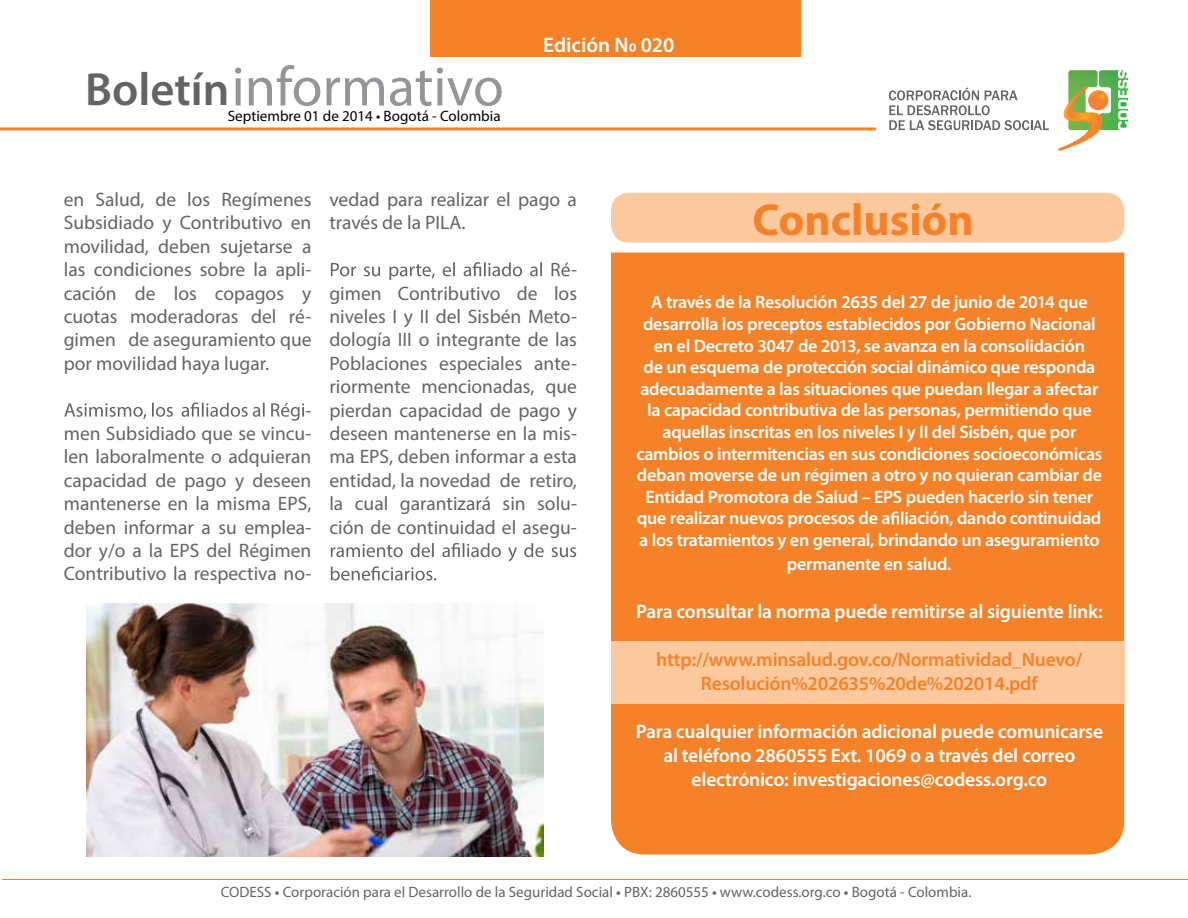
<style>
.page{position:relative;width:1188px;height:918px;background:#fff}
.page>*{position:absolute;margin:0;border:0;box-sizing:border-box;transform-origin:0 0}
.t1{font:56.25px "Myriad Pro";color:#939598}
.t2{font:600 46.65px "Myriad Pro";color:#626466}
.t3{font:700 45px "Myriad Pro";color:#f58228}
.t4{font:600 21px "Myriad Pro";color:#fff}
.t5{font:19.5px/23.4px "Myriad Pro";color:#626466;text-align:justify}
.t6{font:600 19.5px/24px "Myriad Pro";letter-spacing:-.01em;color:#fff;text-align:center}
.t7{font:600 19.5px/24px "Myriad Pro";letter-spacing:-.01em;color:#f58228;text-align:center}
.t8{font:600 18px/21.6px "Myriad Pro";letter-spacing:-.015em;color:#fff;text-align:center}
.t9{font:15px "Myriad Pro";color:#626466}
.t10{font:15px "Myriad Pro";color:#000}
.s1{font-weight:600}
</style>
<div class="page">
<div style="left:430px;top:0;width:371px;height:57px;background:#f58228"></div>
<svg style="left:629px;top:43px;width:7px;height:9px"></svg>
<img style="left:1068px;top:70px;width:59px;height:60px">
<svg style="left:1120px;top:113px;width:7px;height:4px"></svg>
<svg style="left:889px;top:87px;width:217px;height:64px"></svg>
<hr style="left:0;top:127px;width:876px;height:3px;background:#f58228">
<hr style="left:2px;top:879px;width:1186px;height:1px;background:#f58228">
<div style="left:611px;top:252px;width:513px;height:603px;background:#f58228"></div>
<div style="left:611px;top:642px;width:513px;height:62px;background:#fcc99f"></div>
<svg style="left:890px;top:512px;width:18px;height:12px"></svg>
<div style="left:611px;top:193px;width:513px;height:50px;background:#fcc99f;border-radius:18px"></div>
<svg style="left:64px;top:403px;width:240px;height:18px"></svg>
<svg style="left:331px;top:262px;width:239px;height:18px"></svg>
<svg style="left:331px;top:543px;width:245px;height:38px"></svg>
<img style="left:86px;top:604px;width:458px;height:253px">
<h2 class="t2" style="left:85px;top:60px;width:146px">Boletín</h2>
<h1 class="t1" style="left:232px;top:52px;width:274px">informativo</h1>
<p class="t10" style="left:228px;top:107px;width:274px">Septiembre 01 de 2014 • Bogotá - Colombia</p>
<p class="t4" style="left:543px;top:31px;width:133px">Edición N 020</p>
<p class="t5" style="left:64px;top:187px;width:249px">en Salud, de los Regímenes Subsidiado y Contributivo en movilidad, deben sujetarse a las condiciones sobre la apli&shy;cación de los copagos y cuotas moderadoras del ré&shy;gimen de aseguramiento que por movilidad haya lugar.</p>
<p class="t5" style="left:64px;top:398px;width:249px;text-indent:242px">- men Subsidiado que se vincu&shy;len laboralmente o adquieran capacidad de pago y deseen mantenerse en la misma EPS, deben informar a su emplea&shy;dor y/o a la EPS del Régimen Contributivo la respectiva no-</p>
<p class="t5" style="left:329px;top:187px;width:249px">vedad para realizar el pago a través de la PILA.</p>
<p class="t5" style="left:329px;top:258px;width:249px;text-indent:242px">- gimen Contributivo de los niveles I y II del Sisbén Meto&shy;dología III o integrante de las Poblaciones especiales ante&shy;riormente mencionadas, que pierdan capacidad de pago y deseen mantenerse en la mis&shy;ma EPS, deben informar a esta entidad, la novedad de retiro, la cual garantizará sin solu&shy;ción de continuidad el asegu-</p>
<h3 class="t3" style="left:753px;top:190px;width:223px">Conclusión</h3>
<p class="t8" style="left:636px;top:291px;width:467px">A través de la Resolución 2635 del 27 de junio de 2014 que desarrolla los preceptos establecidos por Gobierno Nacional en el Decreto 3047 de 2013, se avanza en la consolidación<br>de un esquema de protección social dinámico que responda adecuadamente a las situaciones que puedan llegar a afectar la capacidad contributiva de las personas, permitiendo que aquellas inscritas en los niveles I y II del Sisbén, que por cambios o intermitencias en sus condiciones socioeconómicas deban moverse de un régimen a otro y no quieran cambiar de Entidad Promotora de Salud – EPS pueden hacerlo sin tener que realizar nuevos procesos de a ación, dando continuidad a los tratamientos y en general, brindando un aseguramiento</p>
<p class="t8" style="left:787px;top:553px;width:166px">permanente en salud.</p>
<p class="t6" style="left:636px;top:599px;width:468px">Para consultar la norma puede remitirse al siguiente link:</p>
<p class="t7" style="left:656px;top:647px;width:428px">http://www.minsalud.gov.co/Normatividad_Nuevo/<br>Resolución%202635%20de%202014.pdf</p>
<p class="t6" style="left:636px;top:719px;width:469px">Para cualquier información adicional puede comunicarse al teléfono 2860555 Ext. 1069 o a través del correo electrónico: investigaciones@codess.org.co</p>
<p class="t9" style="left:221px;top:883px;width:752px">CODESS <span class="s1">•</span> Corporación para el Desarrollo de la Seguridad Social <span class="s1">•</span> PBX: 2860555 <span class="s1">•</span> www.codess.org.co <span class="s1">•</span> Bogotá - Colombia.</p>
</div>
